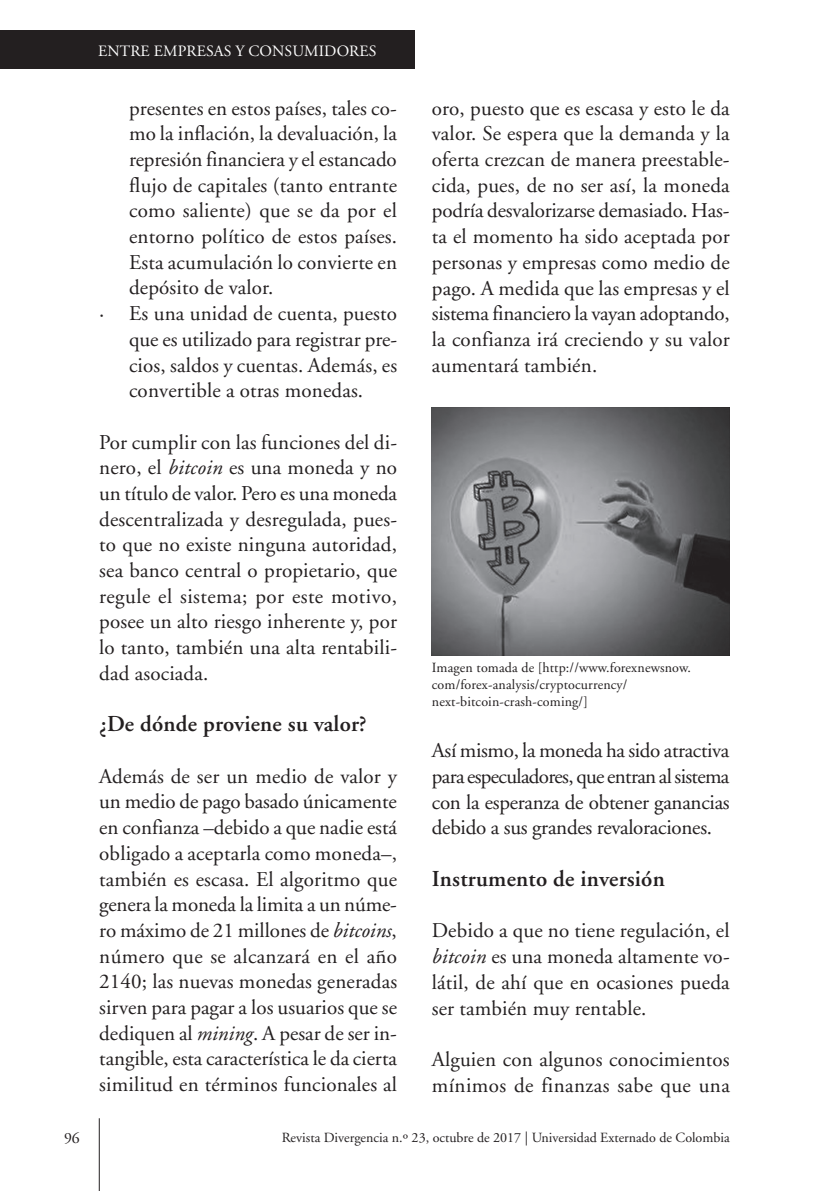
<style>
.page{position:relative;width:829px;height:1191px;background:#fff}
.page>*{position:absolute;margin:0;border:0;box-sizing:border-box;transform-origin:0 0}
.t1{font:600 22.75px "Adobe Garamond";color:#231f20}
.t2{font:21px/25.7px "Adobe Garamond";letter-spacing:.01em;color:#231f20;text-align:justify}
.t3{font:15.75px "Adobe Garamond";letter-spacing:.01em;color:#fff}
.t4{font:15.75px "Adobe Garamond";color:#231f20}
.t5{font:14px/16.8px "Adobe Garamond";letter-spacing:.01em;color:#231f20}
.s1{font-style:italic}
</style>
<div class="page">
<hr style="left:99px;top:1118px;width:1px;height:73px;background:#231f20">
<div style="left:0;top:30px;width:414px;height:39px;background:#231f20"></div>
<img style="left:432px;top:407px;width:297px;height:248px">
<p class="t3" style="left:98px;top:43px;width:280px">ENTRE EMPRESAS Y CONSUMIDORES</p>
<p class="t2" style="left:129px;top:96px;width:269px">presentes en estos países, tales co-</p>
<p class="t2" style="left:129px;top:121px;width:269px">mo la inflación, la devaluación, la</p>
<p class="t2" style="left:129px;top:147px;width:269px">represión financiera y el estancado</p>
<p class="t2" style="left:129px;top:173px;width:269px">flujo de capitales (tanto entrante</p>
<p class="t2" style="left:129px;top:198px;width:269px">como saliente) que se da por el</p>
<p class="t2" style="left:129px;top:224px;width:269px">entorno político de estos países.</p>
<p class="t2" style="left:129px;top:250px;width:269px">Esta acumulación lo convierte en</p>
<p class="t2" style="left:129px;top:275px;width:146px">depósito de valor.</p>
<p class="t2" style="left:99px;top:301px;width:299px">· Es una unidad de cuenta, puesto</p>
<p class="t2" style="left:129px;top:327px;width:269px">que es utilizado para registrar pre-</p>
<p class="t2" style="left:129px;top:352px;width:269px">cios, saldos y cuentas. Además, es</p>
<p class="t2" style="left:129px;top:378px;width:236px">convertible a otras monedas.</p>
<p class="t2" style="left:99px;top:429px;width:299px">Por cumplir con las funciones del di&shy;nero, el <span class="s1">bitcoin</span> es una moneda y no un título de valor. Pero es una moneda descentralizada y desregulada, pues&shy;to que no existe ninguna autoridad, sea banco central o propietario, que regule el sistema; por este motivo, posee un alto riesgo inherente y, por lo tanto, también una alta rentabili&shy;dad asociada.</p>
<p class="t1" style="left:99px;top:711px;width:269px">¿De dónde proviene su valor?</p>
<p class="t2" style="left:99px;top:764px;width:299px">Además de ser un medio de valor y un medio de pago basado únicamente en confianza –debido a que nadie está obligado a aceptarla como moneda–, también es escasa. El algoritmo que genera la moneda la limita a un núme&shy;ro máximo de 21 millones de <span class="s1">bitcoins</span>, número que se alcanzará en el año 2140; las nuevas monedas generadas sirven para pagar a los usuarios que se dediquen al <span class="s1">mining</span>. A pesar de ser in&shy;tangible, esta característica le da cierta similitud en términos funcionales al</p>
<p class="t2" style="left:432px;top:95px;width:299px">oro, puesto que es escasa y esto le da valor. Se espera que la demanda y la oferta crezcan de manera preestable&shy;cida, pues, de no ser así, la moneda podría desvalorizarse demasiado. Has&shy;ta el momento ha sido aceptada por personas y empresas como medio de pago. A medida que las empresas y el sistema financiero la vayan adoptando, la confianza irá creciendo y su valor aumentará también.</p>
<p class="t5" style="left:432px;top:659px;width:260px">Imagen tomada de [http://www.forexnewsnow. com/forex-analysis/cryptocurrency/ next-bitcoin-crash-coming/]</p>
<p class="t2" style="left:432px;top:738px;width:299px">Así mismo, la moneda ha sido atractiva para especuladores, que entran al sistema con la esperanza de obtener ganancias debido a sus grandes revaloraciones.</p>
<p class="t1" style="left:432px;top:866px;width:234px">Instrumento de inversión</p>
<p class="t2" style="left:432px;top:918px;width:299px">Debido a que no tiene regulación, el <span class="s1">bitcoin</span> es una moneda altamente vo&shy;látil, de ahí que en ocasiones pueda ser también muy rentable.</p>
<p class="t2" style="left:432px;top:1047px;width:299px">Alguien con algunos conocimientos mínimos de finanzas sabe que una</p>
<p class="t4" style="left:64px;top:1129px;width:17px">96</p>
<p class="t5" style="left:282px;top:1129px;width:449px">Revista Divergencia n.º 23, octubre de 2017 | Universidad Externado de Colombia</p>
</div>
